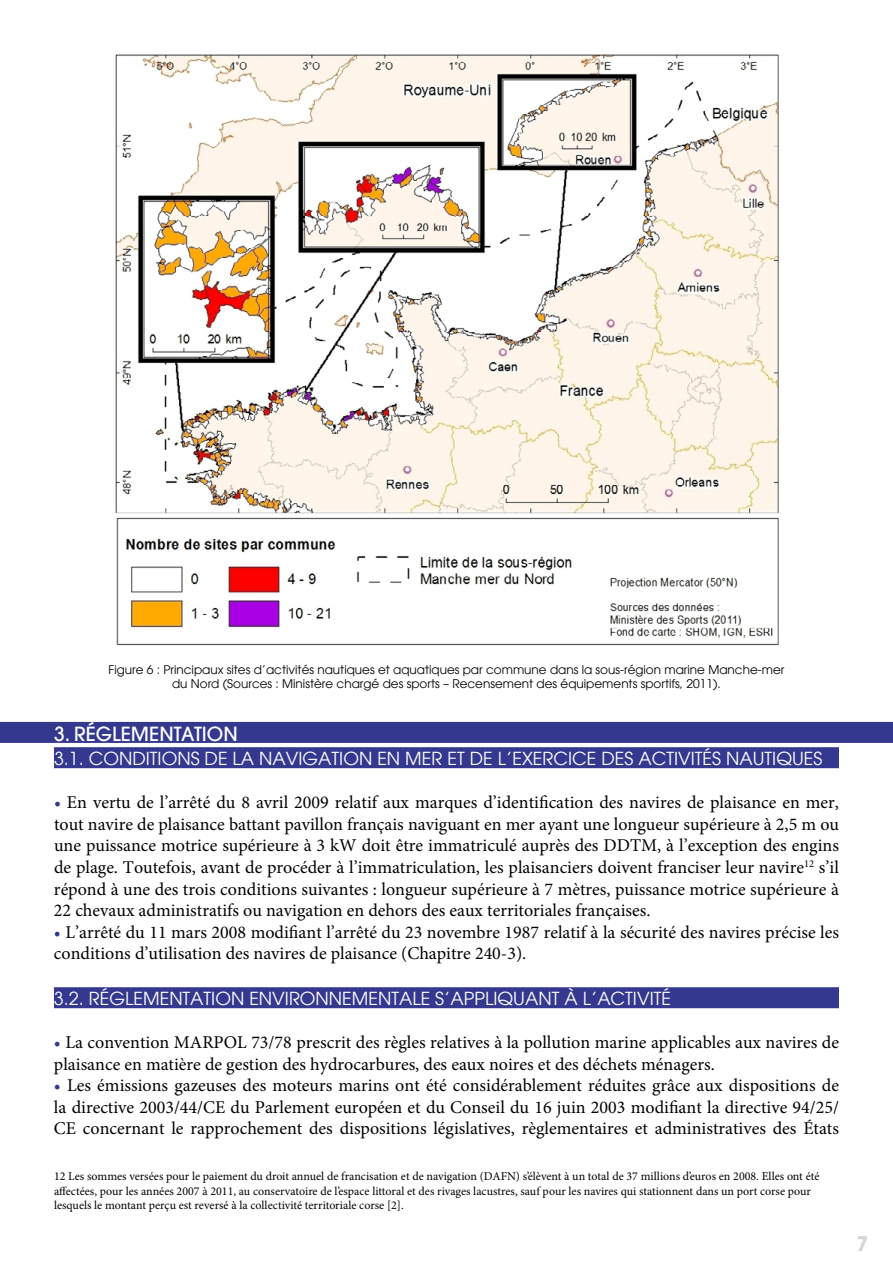
<style>
.page{position:relative;width:893px;height:1263px;background:#fff}
.page>*{position:absolute;margin:0;border:0;box-sizing:border-box;transform-origin:0 0}
.t1{font:500 19.5px "Avant Garde LT";color:#fff}
.t2{font:18px/21.6px "Minion Pro";color:#000;text-align:justify}
.t3{font:18px "Avant Garde LT";color:#fff}
.t4{font:12px/14.4px "Minion Pro";color:#000}
.t5{font:12px/14.4px "Avant Garde LT";color:#000;text-align:center}
.s1{color:#34388e}
</style>
<div class="page">
<svg style="left:858px;top:1236px;width:9px;height:15px"></svg>
<div style="left:0;top:722px;width:893px;height:21px;background:#34388e"></div>
<div style="left:54px;top:747px;width:785px;height:21px;background:#34388e"></div>
<div style="left:54px;top:987px;width:785px;height:21px;background:#34388e"></div>
<img style="left:115px;top:54px;width:664px;height:591px">
<p class="t5" style="left:109px;top:662px;width:677px">Figure 6 : Principaux sites d’activités nautiques et aquatiques par commune dans la sous-région marine Manche-mer du Nord (Sources : Ministère chargé des sports – Recensement des équipements sportifs, 2011).</p>
<p class="t1" style="left:54px;top:722px;width:185px">3. RÉGLEMENTATION</p>
<p class="t3" style="left:54px;top:748px;width:770px">3.1. CONDITIONS DE LA NAVIGATION EN MER ET DE L’EXERCICE DES ACTIVITÉS NAUTIQUES</p>
<p class="t2" style="left:54px;top:792px;width:787px"><span class="s1">•</span> En vertu de l’arrêté du 8 avril 2009 relatif aux marques d’identification des navires de plaisance en mer, tout navire de plaisance battant pavillon français naviguant en mer ayant une longueur supérieure à 2,5 m ou une puissance motrice supérieure à 3 kW doit être immatriculé auprès des DDTM, à l’exception des engins de plage. Toutefois, avant de procéder à l’immatriculation, les plaisanciers doivent franciser leur navire<sup>12</sup> s’il répond à une des trois conditions suivantes : longueur supérieure à 7 mètres, puissance motrice supérieure à 22 chevaux administratifs ou navigation en dehors des eaux territoriales françaises.</p>
<p class="t2" style="left:54px;top:921px;width:787px"><span class="s1">•</span> L’arrêté du 11 mars 2008 modifiant l’arrêté du 23 novembre 1987 relatif à la sécurité des navires précise les conditions d’utilisation des navires de plaisance (Chapitre 240-3).</p>
<p class="t3" style="left:54px;top:988px;width:619px">3.2. RÉGLEMENTATION ENVIRONNEMENTALE S’APPLIQUANT À L’ACTIVITÉ</p>
<p class="t2" style="left:54px;top:1032px;width:787px"><span class="s1">•</span> La convention MARPOL 73/78 prescrit des règles relatives à la pollution marine applicables aux navires de plaisance en matière de gestion des hydrocarbures, des eaux noires et des déchets ménagers.</p>
<p class="t2" style="left:54px;top:1075px;width:786px;line-height:21px"><span class="s1">•</span> Les émissions gazeuses des moteurs marins ont été considérablement réduites grâce aux dispositions de la directive 2003/44/CE du Parlement européen et du Conseil du 16 juin 2003 modifiant la directive 94/25/ CE concernant le rapprochement des dispositions législatives, règlementaires et administratives des États</p>
<p class="t4" style="left:54px;top:1169px;width:767px">12 Les sommes versées pour le paiement du droit annuel de francisation et de navigation (DAFN) s’élèvent à un total de 37 millions d’euros en 2008. Elles ont été affectées, pour les années 2007 à 2011, au conservatoire de l’espace littoral et des rivages lacustres, sauf pour les navires qui stationnent dans un port corse pour lesquels le montant perçu est reversé à la collectivité territoriale corse [2].</p>
</div>
